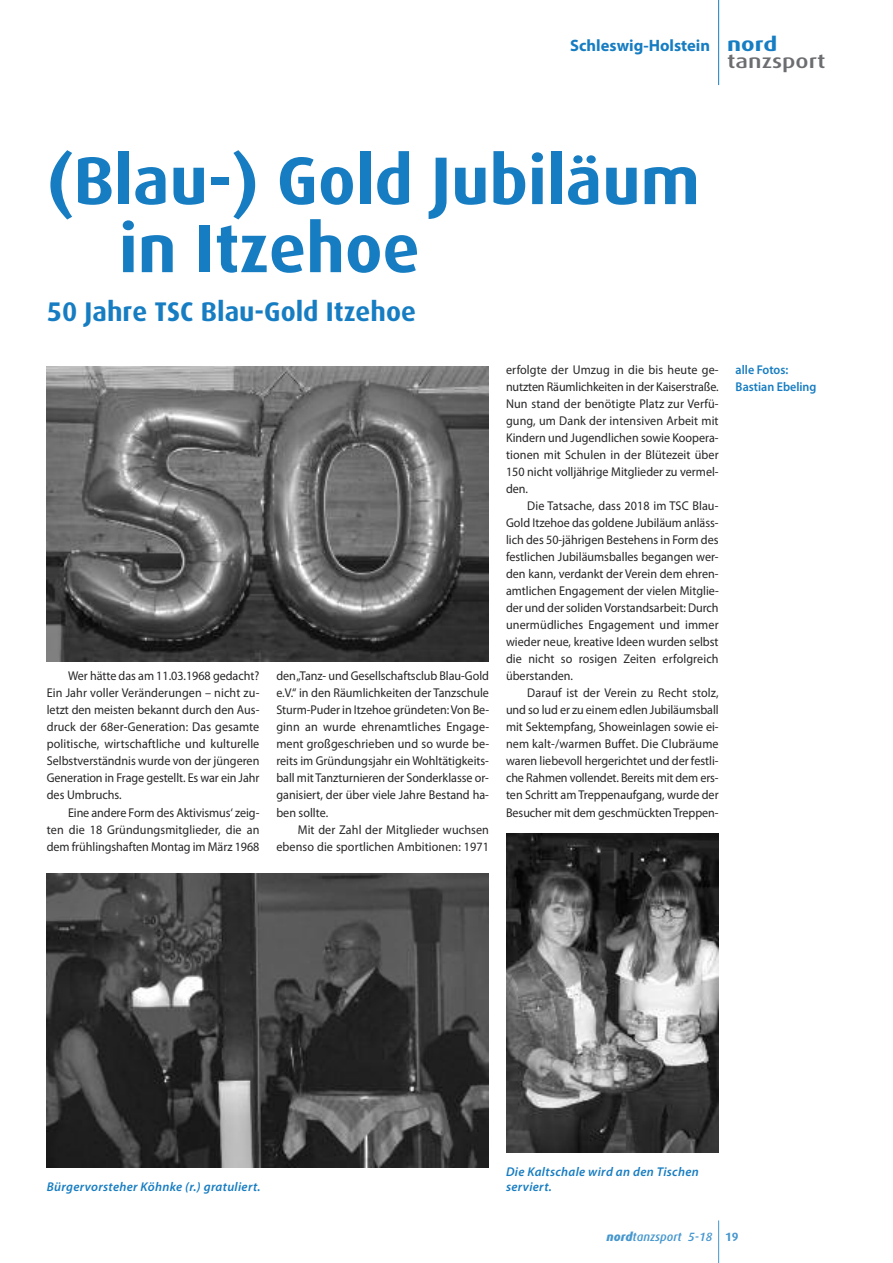
<style>
.page{position:relative;width:893px;height:1263px;background:#fff}
.page>*{position:absolute;margin:0;border:0;box-sizing:border-box;transform-origin:0 0}
.t1{font:700 67.5px/68.1px "Dax";color:#177dc2}
.t2{font:700 27px "Dax";color:#177dc2}
.t3{font:500 19.5px "Dax";color:#6c6d70;scale:1.25 1}
.t4{font:700 19.5px "Dax";color:#177dc2;scale:1.25 1}
.t5{font:700 16.5px "Myriad Pro";color:#177dc2}
.t6{font:12.75px/17px "Myriad Pro";color:#272526;text-align:justify;scale:.95 1}
.t7{font:italic 600 12.75px/14.9px "Myriad Pro";letter-spacing:.025em;color:#177dc2}
.t8{font:600 12.75px/17px "Myriad Pro";color:#177dc2;scale:.95 1}
.t9{font:italic 500 12px "Dax";color:#4697ce}
.s1{font-weight:800}
.s2{font-weight:700;font-style:normal}
</style>
<div class="page">
<hr style="left:718px;top:1220px;width:1px;height:43px;background:#4697ce">
<hr style="left:718px;top:0;width:1px;height:85px;background:#177dc2">
<img style="left:47px;top:873px;width:442px;height:295px">
<img style="left:47px;top:367px;width:442px;height:294px">
<img style="left:506px;top:834px;width:213px;height:319px">
<p class="t5" style="left:570px;top:39px;width:141px">Schleswig-Holstein</p>
<h3 class="t4" style="left:727px;top:34px;width:42px">nord</h3>
<h3 class="t3" style="left:727px;top:50px;width:80px">tanzsport</h3>
<h1 class="t1" style="left:119px;top:147px;width:583px;text-indent:-72px">(Blau-) Gold Jubiläum in Itzehoe</h1>
<h2 class="t2" style="left:47px;top:296px;width:371px">50 Jahre TSC Blau-Gold Itzehoe</h2>
<p class="t6" style="left:47px;top:669px;width:225px;text-indent:21px">Wer hätte das am 11.03.1968 gedacht?<br>Ein Jahr voller Veränderungen – nicht zu&shy;letzt den meisten bekannt durch den Aus&shy;druck der 68er-Generation: Das gesamte politische, wirtschaftliche und kulturelle Selbstverständnis wurde von der jüngeren Generation in Frage gestellt. Es war ein Jahr des Umbruchs.</p>
<p class="t6" style="left:47px;top:805px;width:225px;text-indent:21px">Eine andere Form des Aktivismus‘ zeig&shy;ten die 18 Gründungsmitglieder, die an dem frühlingshaften Montag im März 1968</p>
<p class="t6" style="left:276px;top:669px;width:226px">den„Tanz- und Gesellschaftsclub Blau-Gold e.V.“ in den Räumlichkeiten der Tanzschule Sturm-Puder in Itzehoe gründeten: Von Be&shy;ginn an wurde ehrenamtliches Engage&shy;ment großgeschrieben und so wurde be&shy;reits im Gründungsjahr ein Wohltätigkeits&shy;ball mit Tanzturnieren der Sonderklasse or&shy;ganisiert, der über viele Jahre Bestand ha&shy;ben sollte.</p>
<p class="t6" style="left:276px;top:822px;width:225px;text-align:right">Mit der Zahl der Mitglieder wuchsen ebenso die sportlichen Ambitionen: 1971</p>
<p class="t6" style="left:506px;top:362px;width:225px">erfolgte der Umzug in die bis heute ge&shy;nutzten Räumlichkeiten in der Kaiserstraße.<br>Nun stand der benötigte Platz zur Verfü&shy;gung, um Dank der intensiven Arbeit mit Kindern und Jugendlichen sowie Koopera&shy;tionen mit Schulen in der Blütezeit über 150 nicht volljährige Mitglieder zu vermel&shy;den.</p>
<p class="t6" style="left:506px;top:499px;width:226px;text-indent:21px">Die Tatsache, dass 2018 im TSC Blau-Gold Itzehoe das goldene Jubiläum anläss&shy;lich des 50-jährigen Bestehens in Form des festlichen Jubiläumsballes begangen wer&shy;den kann, verdankt der Verein dem ehren&shy;amtlichen Engagement der vielen Mitglie&shy;der und der soliden Vorstandsarbeit: Durch unermüdliches Engagement und immer wieder neue, kreative Ideen wurden selbst die nicht so rosigen Zeiten erfolgreich überstanden.</p>
<p class="t6" style="left:506px;top:686px;width:225px;text-indent:21px">Darauf ist der Verein zu Recht stolz, und so lud er zu einem edlen Jubiläumsball mit Sektempfang, Showeinlagen sowie ei&shy;nem kalt-/warmen Buffet. Die Clubräume waren liebevoll hergerichtet und der festli&shy;che Rahmen vollendet. Bereits mit dem ers&shy;ten Schritt am Treppenaufgang, wurde der Besucher mit dem geschmücktenTreppen-</p>
<p class="t8" style="left:736px;top:362px;width:87px">alle Fotos:<br>Bastian Ebeling</p>
<p class="t7" style="left:47px;top:1180px;width:215px">Bürgervorsteher Köhnke (r.) gratuliert.</p>
<p class="t7" style="left:506px;top:1165px;width:194px">Die Kaltschale wird an den Tischen serviert.</p>
<p class="t9" style="left:607px;top:1230px;width:133px"><span class="s1">nord</span>tanzsport 5-18 <span class="s2">19</span></p>
</div>
